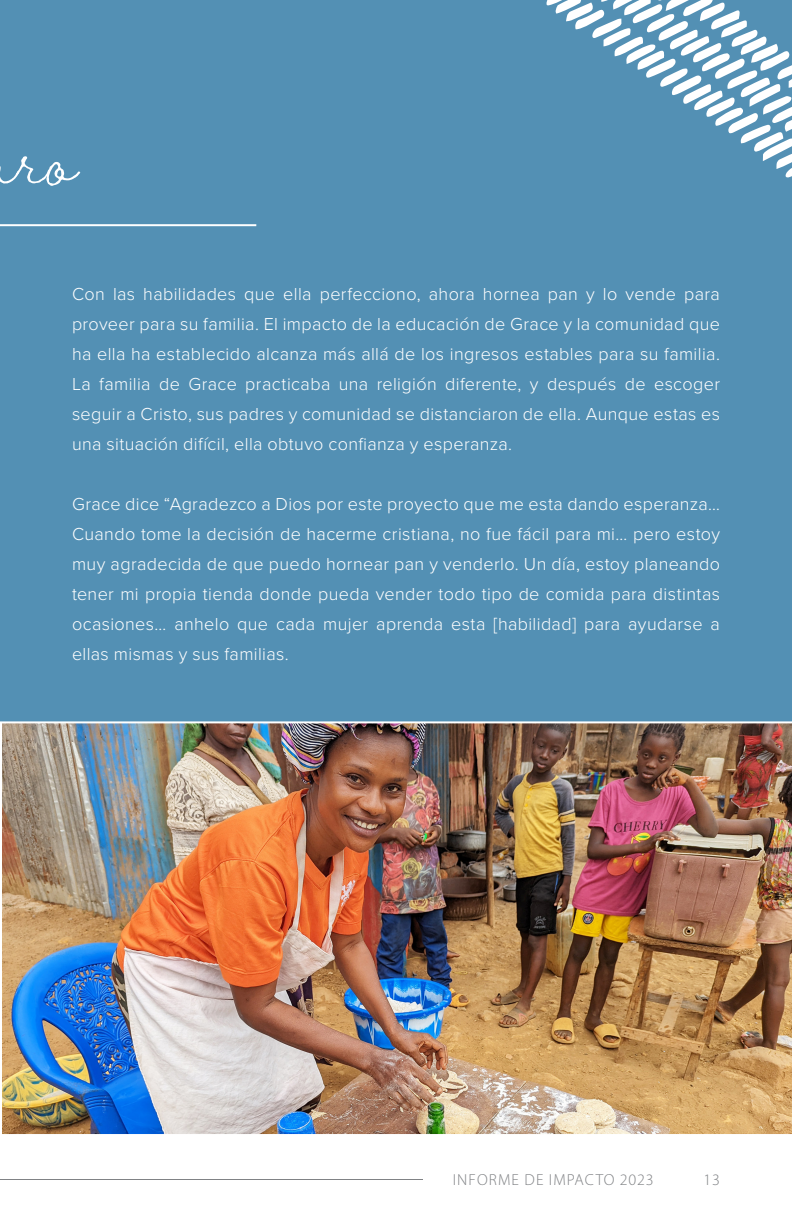
<style>
.page{position:relative;width:792px;height:1224px;background:#fff}
.page>*{position:absolute;margin:0;border:0;box-sizing:border-box;transform-origin:0 0}
.t1{font:110px "Braisetto";color:#fff}
.Body_Text{font:300 18px/30px "Proxima Nova";letter-spacing:.02em;color:#fff;text-align:justify}
.t2{font:300 16px "Myriad Pro";letter-spacing:.07em;color:#808285}
</style>
<div class="page">
<hr style="left:0;top:1179px;width:423px;height:1px;background:#808285">
<div style="left:0;top:0;width:792px;height:877px;background:#5390b4"></div>
<svg style="left:546px;top:0;width:246px;height:178px"></svg>
<hr style="left:0;top:224px;width:256px;height:2px;background:#fff">
<img style="left:0;top:721px;width:792px;height:413px">
<svg style="left:0;top:870px;width:1px;height:264px"></svg>
<h1 class="t1" style="left:-19px;top:90px;width:96px">uro</h1>
<p class="Body_Text" style="left:72px;top:278px;width:650px">Con las habilidades que ella perfecciono, ahora hornea pan y lo vende para proveer para su familia. El impacto de la educación de Grace y la comunidad que ha ella ha establecido alcanza más allá de los ingresos estables para su familia.<br>La familia de Grace practicaba una religión diferente, y después de escoger seguir a Cristo, sus padres y comunidad se distanciaron de ella. Aunque estas es una situación difícil, ella obtuvo confianza y esperanza.</p>
<p class="Body_Text" style="left:72px;top:488px;width:650px">Grace dice “Agradezco a Dios por este proyecto que me esta dando esperanza… Cuando tome la decisión de hacerme cristiana, no fue fácil para mi… pero estoy muy agradecida de que puedo hornear pan y venderlo. Un día, estoy planeando tener mi propia tienda donde pueda vender todo tipo de comida para distintas ocasiones… anhelo que cada mujer aprenda esta [habilidad] para ayudarse a ellas mismas y sus familias.</p>
<p class="t2" style="left:453px;top:1170px;width:202px">INFORME DE IMPACTO 2023</p>
<p class="t2" style="left:704px;top:1170px;width:18px">13</p>
</div>
